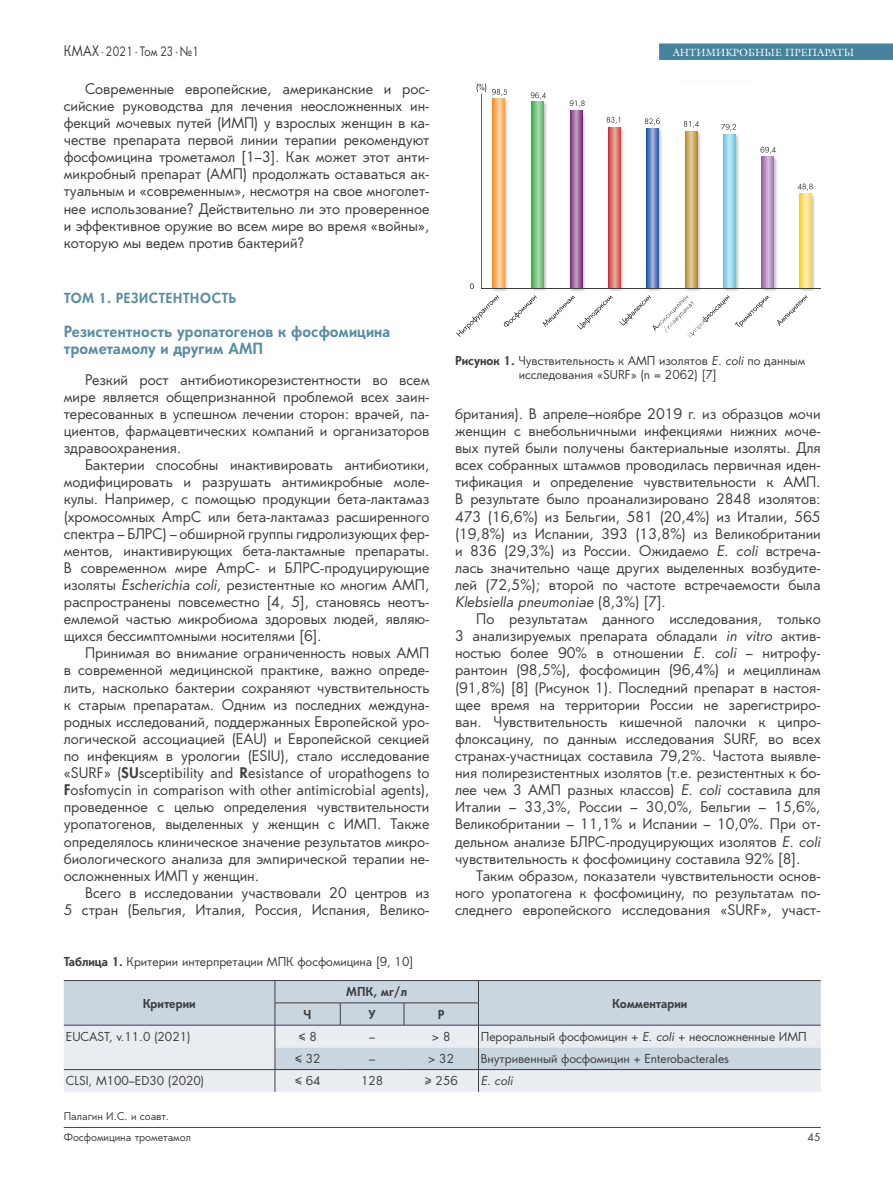
<style>
.page{position:relative;width:893px;height:1191px;background:#fff}
.page>*{position:absolute;margin:0;border:0;box-sizing:border-box;transform-origin:0 0}
.t1{font:700 15px/16.5px "Orenburg C";letter-spacing:.01em;color:#598da4}
.t2{font:14.25px/17.1px "Orenburg C";color:#3e3e3f;text-align:justify}
.t3{font:700 13.5px "Orenburg C";letter-spacing:.01em;color:#598da4}
.t4{font:12.75px "Orenburg C";letter-spacing:.015em;color:#3e3e3f;scale:.83 1}
.t5{font:12px/14.4px "Orenburg C";color:#3e3e3f}
.t6{font:700 12px "Orenburg C";color:#3e3e3f}
.t7{font:italic 12px "Orenburg C";color:#3e3e3f}
.t8{font:10.5px "Orenburg C";color:#3e3e3f}
.t9{font:10.5px "AG Galleon C";letter-spacing:.01em;color:#fff}
.s1{font-size:14.1px}
.s2{font-style:italic}
.s3{font-weight:700}
</style>
<div class="page">
<hr style="left:64px;top:1127px;width:757px;height:1px;background:#3e3e3f">
<div style="left:659px;top:43px;width:234px;height:17px;background:#45849c"></div>
<svg style="left:470px;top:283px;width:4px;height:6px"></svg>
<img style="left:479px;top:83px;width:106px;height:209px">
<img style="left:481px;top:94px;width:2px;height:195px">
<svg style="left:477px;top:84px;width:9px;height:8px"></svg>
<img style="left:493px;top:98px;width:12px;height:190px">
<img style="left:606px;top:116px;width:97px;height:222px">
<img style="left:724px;top:123px;width:16px;height:205px">
<img style="left:723px;top:134px;width:12px;height:154px">
<img style="left:532px;top:101px;width:12px;height:187px">
<img style="left:570px;top:111px;width:12px;height:177px">
<img style="left:685px;top:131px;width:12px;height:157px">
<img style="left:670px;top:116px;width:6px;height:222px">
<svg style="left:456px;top:295px;width:157px;height:42px"></svg>
<img style="left:632px;top:116px;width:6px;height:222px">
<svg style="left:619px;top:295px;width:40px;height:36px"></svg>
<img style="left:608px;top:127px;width:12px;height:161px">
<svg style="left:646px;top:128px;width:12px;height:160px;background:#6283bf"></svg>
<img style="left:761px;top:146px;width:54px;height:152px">
<svg style="left:777px;top:295px;width:31px;height:31px"></svg>
<svg style="left:703px;top:295px;width:66px;height:32px"></svg>
<img style="left:762px;top:156px;width:12px;height:132px">
<svg style="left:800px;top:193px;width:12px;height:95px"></svg>
<svg style="left:492px;top:89px;width:15px;height:7px"></svg>
<svg style="left:531px;top:92px;width:15px;height:7px"></svg>
<svg style="left:570px;top:100px;width:15px;height:7px"></svg>
<svg style="left:607px;top:117px;width:13px;height:7px"></svg>
<svg style="left:645px;top:118px;width:15px;height:7px"></svg>
<svg style="left:684px;top:121px;width:15px;height:7px"></svg>
<svg style="left:721px;top:124px;width:15px;height:7px"></svg>
<svg style="left:760px;top:147px;width:16px;height:7px"></svg>
<svg style="left:797px;top:183px;width:16px;height:8px"></svg>
<hr style="left:482px;top:288px;width:339px;height:1px;background:#3e3e3f">
<img style="left:663px;top:295px;width:31px;height:26px">
<div style="left:64px;top:981px;width:757px;height:44px;background:#c9d6e0"></div>
<svg style="left:64px;top:1026px;width:757px;height:65px;background:#e1e7ec"></svg>
<hr style="left:64px;top:980px;width:211px;height:1px;background:#3e3e3f">
<hr style="left:64px;top:1025px;width:211px;height:1px;background:#3e3e3f">
<hr style="left:275px;top:980px;width:65px;height:1px;background:#3e3e3f">
<hr style="left:340px;top:980px;width:64px;height:1px;background:#3e3e3f">
<hr style="left:404px;top:980px;width:74px;height:1px;background:#3e3e3f">
<hr style="left:478px;top:980px;width:343px;height:1px;background:#3e3e3f">
<hr style="left:478px;top:1025px;width:343px;height:1px;background:#3e3e3f">
<hr style="left:275px;top:1002px;width:65px;height:1px;background:#3e3e3f">
<hr style="left:340px;top:1002px;width:64px;height:1px;background:#3e3e3f">
<svg style="left:340px;top:1003px;width:1px;height:22px"></svg>
<hr style="left:404px;top:1002px;width:75px;height:1px;background:#3e3e3f">
<svg style="left:404px;top:1003px;width:1px;height:22px"></svg>
<hr style="left:275px;top:1025px;width:65px;height:1px;background:#3e3e3f">
<hr style="left:340px;top:1025px;width:64px;height:1px;background:#3e3e3f">
<hr style="left:404px;top:1025px;width:74px;height:1px;background:#3e3e3f">
<svg style="left:275px;top:980px;width:1px;height:111px"></svg>
<svg style="left:478px;top:980px;width:1px;height:111px"></svg>
<hr style="left:64px;top:1069px;width:211px;height:1px;background:#3e3e3f">
<hr style="left:275px;top:1069px;width:65px;height:1px;background:#3e3e3f">
<hr style="left:340px;top:1069px;width:64px;height:1px;background:#3e3e3f">
<hr style="left:404px;top:1069px;width:74px;height:1px;background:#3e3e3f">
<hr style="left:478px;top:1069px;width:343px;height:1px;background:#3e3e3f">
<p class="t4" style="left:64px;top:44px;width:164px"><span class="s1">КМАХ</span> <sup>.</sup>2021 <sup>.</sup>Том 23<sup>.</sup>№1</p>
<p class="t9" style="left:673px;top:46px;width:183px">АНТИМИКРОБНЫЕ ПРЕПАРАТЫ</p>
<p class="t2" style="left:64px;top:80px;width:367px;text-indent:21px">Современные европейские, американские и рос&shy;сийские руководства для лечения неосложненных ин&shy;фекций мочевых путей (ИМП) у взрослых женщин в ка&shy;честве препарата первой линии терапии рекомендуют фосфомицина трометамол [1–3]. Как может этот анти&shy;микробный препарат (АМП) продолжать оставаться ак&shy;туальным и «современным», несмотря на свое многолет&shy;нее использование? Действительно ли это проверенное и эффективное оружие во всем мире во время «войны», которую мы ведем против бактерий?</p>
<p class="t3" style="left:64px;top:289px;width:174px">ТОМ 1. РЕЗИСТЕНТНОСТЬ</p>
<p class="t1" style="left:64px;top:323px;width:328px">Резистентность уропатогенов к фосфомицина трометамолу и другим АМП</p>
<p class="t2" style="left:64px;top:371px;width:367px;text-indent:21px">Резкий рост антибиотикорезистентности во всем мире является общепризнанной проблемой всех заин&shy;тересованных в успешном лечении сторон: врачей, па&shy;циентов, фармацевтических компаний и организаторов здравоохранения.</p>
<p class="t2" style="left:64px;top:456px;width:367px;text-indent:21px">Бактерии способны инактивировать антибиотики, модифицировать и разрушать антимикробные моле&shy;кулы. Например, с помощью продукции бета-лактамаз (хромосомных AmpC или бета-лактамаз расширенного спектра – БЛРС) – обширной группы гидролизующих фер&shy;ментов, инактивирующих бета-лактамные препараты.<br>В современном мире AmpC- и БЛРС-продуцирующие изоляты <span class="s2">Escherichia coli</span>, резистентные ко многим АМП, распространены повсеместно [4, 5], становясь неотъ&shy;емлемой частью микробиома здоровых людей, являю&shy;щихся бессимптомными носителями [6].</p>
<p class="t2" style="left:64px;top:645px;width:367px;text-indent:21px">Принимая во внимание ограниченность новых АМП в современной медицинской практике, важно опреде&shy;лить, насколько бактерии сохраняют чувствительность к старым препаратам. Одним из последних междуна&shy;родных исследований, поддержанных Европейской уро&shy;логической ассоциацией (EAU) и Европейской секцией по инфекциям в урологии (ESIU), стало исследование «SURF» (<span class="s3">SU</span>sceptibility and <span class="s3">R</span>esistance of uropathogens to <span class="s3">F</span>osfomycin in comparison with other antimicrobial agents), проведенное с целью определения чувствительности уропатогенов, выделенных у женщин с ИМП. Также определялось клиническое значение результатов микро&shy;биологического анализа для эмпирической терапии не&shy;осложненных ИМП у женщин.</p>
<p class="t2" style="left:64px;top:884px;width:367px;text-align:right">Всего в исследовании участвовали 20 центров из<br>5 стран (Бельгия, Италия, Россия, Испания, Велико-</p>
<p class="t5" style="left:519px;top:353px;width:288px;text-indent:-64px"><span class="s3">Рисунок 1.</span> Чувствительность к АМП изолятов <span class="s2">E. coli</span> по данным исследования «SURF» (n = 2062) [7]</p>
<p class="t2" style="left:455px;top:405px;width:367px">британия). В апреле–ноябре 2019 г. из образцов мочи женщин с внебольничными инфекциями нижних моче&shy;вых путей были получены бактериальные изоляты. Для всех собранных штаммов проводилась первичная иден&shy;тификация и определение чувствительности к АМП.<br>В результате было проанализировано 2848 изолятов:<br>473 (16,6%) из Бельгии, 581 (20,4%) из Италии, 565 (19,8%) из Испании, 393 (13,8%) из Великобритании и 836 (29,3%) из России. Ожидаемо <span class="s2">E. coli</span> встреча&shy;лась значительно чаще других выделенных возбудите&shy;лей (72,5%); второй по частоте встречаемости была <span class="s2">Klebsiella pneumoniae</span> (8,3%) [7].</p>
<p class="t2" style="left:455px;top:610px;width:367px;text-indent:21px">По результатам данного исследования, только 3 анализируемых препарата обладали <span class="s2">in vitro</span> актив&shy;ностью более 90% в отношении <span class="s2">E. coli</span> – нитрофу&shy;рантоин (98,5%), фосфомицин (96,4%) и мециллинам (91,8%) [8] (Рисунок 1). Последний препарат в настоя&shy;щее время на территории России не зарегистриро&shy;ван. Чувствительность кишечной палочки к ципро&shy;флоксацину, по данным исследования SURF, во всех странах-участницах составила 79,2%. Частота выявле&shy;ния полирезистентных изолятов (т.е. резистентных к бо&shy;лее чем 3 АМП разных классов) <span class="s2">E. coli</span> составила для Италии – 33,3%, России – 30,0%, Бельгии – 15,6%, Великобритании – 11,1% и Испании – 10,0%. При от&shy;дельном анализе БЛРС-продуцирующих изолятов <span class="s2">E. coli </span>чувствительность к фосфомицину составила 92% [8].</p>
<p class="t2" style="left:455px;top:867px;width:367px;text-indent:21px">Таким образом, показатели чувствительности основ&shy;ного уропатогена к фосфомицину, по результатам по&shy;следнего европейского исследования «SURF», участ-</p>
<p class="t5" style="left:64px;top:954px;width:351px"><span class="s3">Таблица 1.</span> Критерии интерпретации МПК фосфомицина [9, 10]</p>
<p class="t6" style="left:143px;top:995px;width:54px">Критерии</p>
<p class="t6" style="left:346px;top:984px;width:62px">МПК, мг/л</p>
<p class="t6" style="left:304px;top:1006px;width:9px">Ч</p>
<p class="t6" style="left:369px;top:1006px;width:9px">У</p>
<p class="t6" style="left:438px;top:1006px;width:8px">Р</p>
<p class="t6" style="left:612px;top:995px;width:77px">Комментарии</p>
<p class="t5" style="left:66px;top:1029px;width:126px">EUCAST, v.11.0 (2021)</p>
<p class="t5" style="left:298px;top:1029px;width:20px">≤ 8</p>
<p class="t5" style="left:369px;top:1029px;width:7px">–</p>
<p class="t5" style="left:432px;top:1029px;width:20px">&gt; 8</p>
<p class="t5" style="left:481px;top:1029px;width:327px">Пероральный фосфомицин + <span class="s2">E. coli</span> + неосложненные ИМП</p>
<p class="t5" style="left:295px;top:1051px;width:27px">≤ 32</p>
<p class="t5" style="left:369px;top:1051px;width:7px">–</p>
<p class="t5" style="left:428px;top:1051px;width:27px">&gt; 32</p>
<p class="t5" style="left:481px;top:1051px;width:250px">Внутривенный фосфомицин + Enterobacterales</p>
<p class="t5" style="left:66px;top:1074px;width:140px">CLSI, M100–ED30 (2020)</p>
<p class="t5" style="left:295px;top:1074px;width:27px">≤ 64</p>
<p class="t5" style="left:361px;top:1074px;width:24px">128</p>
<p class="t5" style="left:425px;top:1074px;width:35px">≥ 256</p>
<p class="t7" style="left:481px;top:1073px;width:34px">E. coli</p>
<p class="t8" style="left:64px;top:1110px;width:107px">Палагин И.С. и соавт.</p>
<p class="t8" style="left:64px;top:1131px;width:129px">Фосфомицина трометамол</p>
<p class="t8" style="left:807px;top:1131px;width:15px">45</p>
</div>
